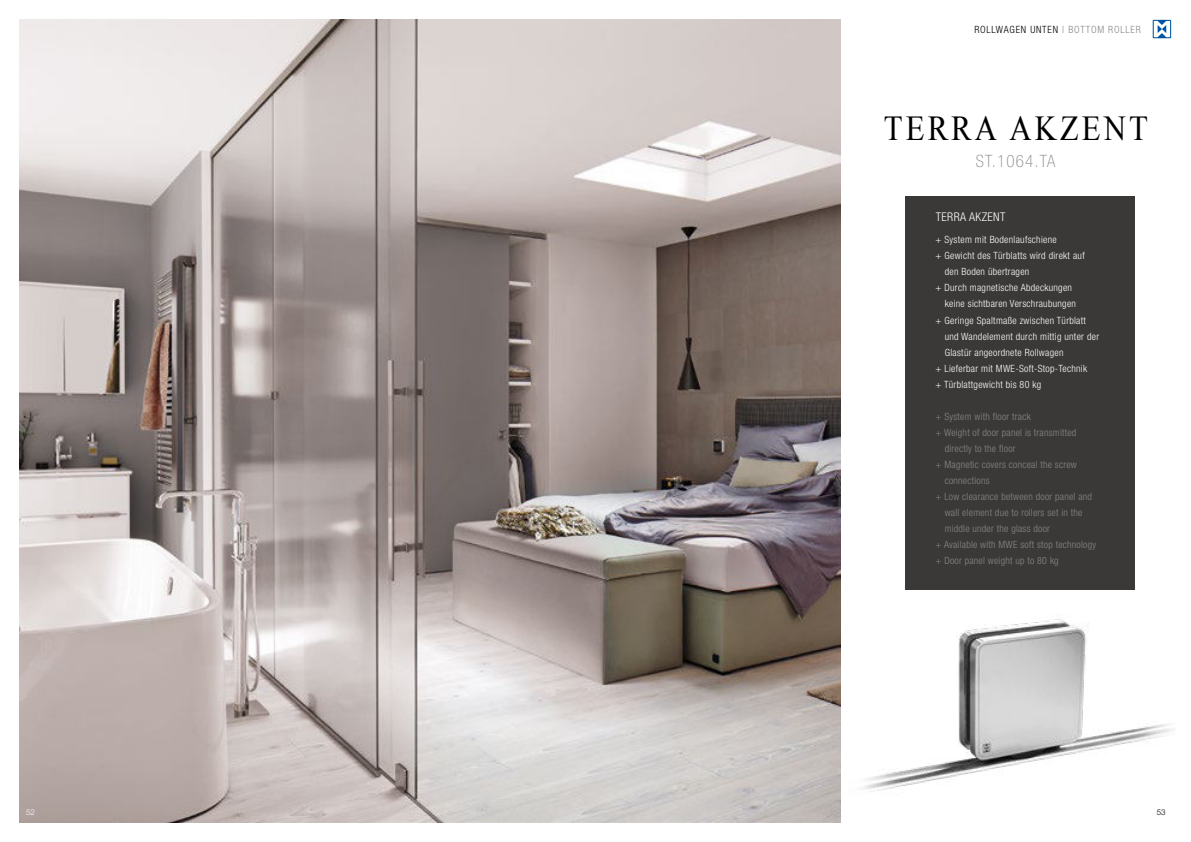
<style>
.page{position:relative;width:1191px;height:842px;background:#fff}
.page>*{position:absolute;margin:0;border:0;box-sizing:border-box;transform-origin:0 0}
.t1{font:35px "Iskoola Pota";letter-spacing:.1em;color:#000;scale:.88 1}
.t2{font:100 condensed 17px "Helvetica Neue";letter-spacing:.07em;color:#878786}
.t3{font:300 condensed 12px "Helvetica Neue";letter-spacing:.03em;color:#fff}
.t4{font:300 condensed 10px "Helvetica Neue";letter-spacing:.03em;color:#fff}
.t5{font:300 condensed 10px "Helvetica Neue";letter-spacing:.025em;color:#878786}
.t6{font:300 condensed 10px "Helvetica Neue";letter-spacing:.08em;color:#000}
.t7{font:300 8px "Helvetica Neue";color:#fff}
.t8{font:300 8px "Helvetica Neue";color:#000}
.s1{color:#878786}
</style>
<div class="page">
<img style="left:20px;top:20px;width:820px;height:802px">
<div style="left:905px;top:196px;width:230px;height:394px;background:#3a3938"></div>
<svg style="left:1152px;top:20px;width:19px;height:18px"></svg>
<svg style="left:1153px;top:21px;width:17px;height:16px"></svg>
<img style="left:863px;top:619px;width:309px;height:173px">
<p class="t6" style="left:974px;top:26px;width:168px">ROLLWAGEN UNTEN <span class="s1">| BOTTOM ROLLER</span></p>
<h1 class="t1" style="left:884px;top:116px;width:302px">TERRA AKZENT</h1>
<h2 class="t2" style="left:976px;top:155px;width:81px">ST.1064.TA</h2>
<p class="t3" style="left:936px;top:213px;width:71px">TERRA AKZENT</p>
<p class="t4" style="left:935px;top:236px;width:123px">+ System mit Bodenlaufschiene</p>
<p class="t4" style="left:935px;top:252px;width:151px">+ Gewicht des Türblatts wird direkt auf</p>
<p class="t4" style="left:944px;top:268px;width:86px">den Boden übertragen</p>
<p class="t4" style="left:935px;top:284px;width:138px">+ Durch magnetische Abdeckungen</p>
<p class="t4" style="left:944px;top:300px;width:133px">keine sichtbaren Verschraubungen</p>
<p class="t4" style="left:935px;top:316px;width:152px">+ Geringe Spaltmaße zwischen Türblatt</p>
<p class="t4" style="left:944px;top:332px;width:156px">und Wandelement durch mittig unter der</p>
<p class="t4" style="left:944px;top:348px;width:120px">Glastür angeordnete Rollwagen</p>
<p class="t4" style="left:935px;top:364px;width:153px">+ Lieferbar mit MWE-Soft-Stop-Technik</p>
<p class="t4" style="left:935px;top:380px;width:107px">+ Türblattgewicht bis 80 kg</p>
<p class="t5" style="left:935px;top:413px;width:97px">+ System with floor track</p>
<p class="t5" style="left:935px;top:429px;width:142px">+ Weight of door panel is transmitted</p>
<p class="t5" style="left:944px;top:445px;width:72px">directly to the floor</p>
<p class="t5" style="left:935px;top:461px;width:143px">+ Magnetic covers conceal the screw</p>
<p class="t5" style="left:944px;top:477px;width:46px">connections</p>
<p class="t5" style="left:935px;top:493px;width:158px">+ Low clearance between door panel and</p>
<p class="t5" style="left:944px;top:509px;width:139px">wall element due to rollers set in the</p>
<p class="t5" style="left:944px;top:525px;width:107px">middle under the glass door</p>
<p class="t5" style="left:935px;top:541px;width:162px">+ Available with MWE soft stop technology</p>
<p class="t5" style="left:935px;top:557px;width:125px">+ Door panel weight up to 80 kg</p>
<p class="t7" style="left:26px;top:810px;width:10px">52</p>
<p class="t8" style="left:1156px;top:810px;width:10px">53</p>
</div>
